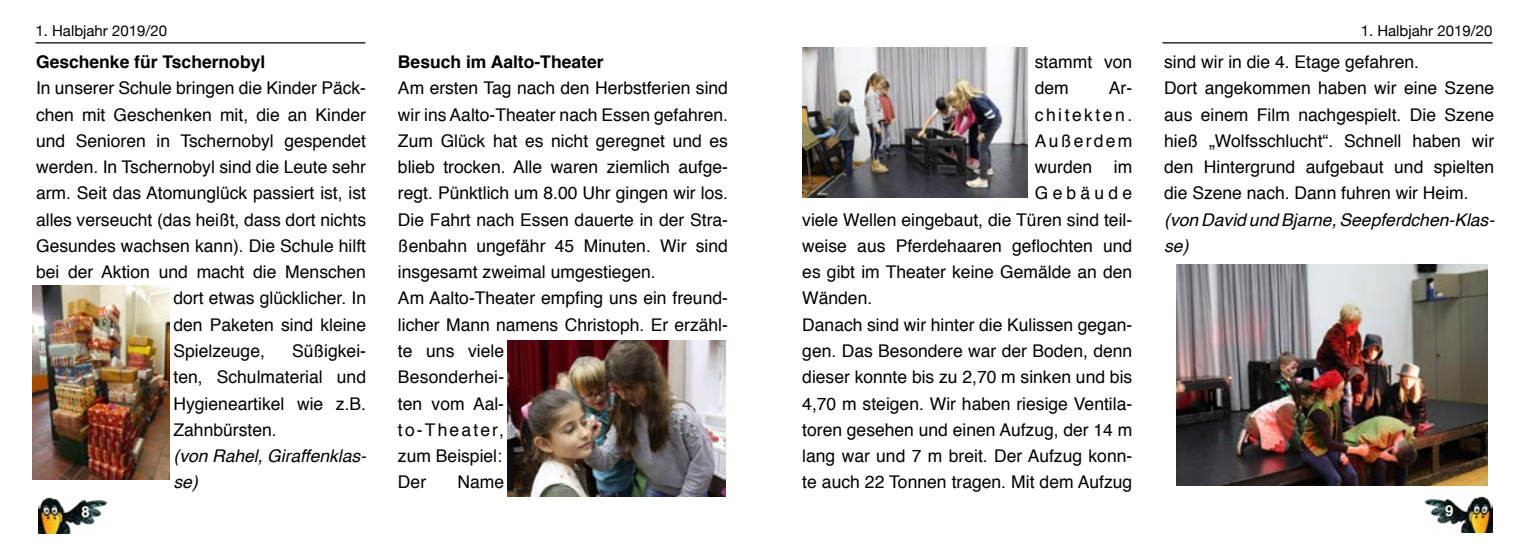
<style>
.page{position:relative;width:1531px;height:546px;background:#fff}
.page>*{position:absolute;margin:0;border:0;box-sizing:border-box;transform-origin:0 0}
.t1{font:17.5px/26.2px "Helvetica";color:#000}
.t2{font:italic 17.5px/26.2px "Helvetica";color:#000}
.t3{font:700 17.5px "Helvetica";color:#000}
.t4{font:17.5px "Helvetica";letter-spacing:.145em;color:#000}
.t5{font:17.5px "Helvetica";letter-spacing:.13em;color:#000}
.t6{font:17.5px "Helvetica";letter-spacing:.24em;color:#000}
.t7{font:15px "Helvetica Neue";color:#000}
.t8{font:700 15px "Helvetica";color:#fff}
</style>
<div class="page">
<hr style="left:35px;top:42px;width:330px;height:1px;background:#000">
<img style="left:39px;top:497px;width:69px;height:36px">
<hr style="left:1162px;top:42px;width:330px;height:1px;background:#000">
<img style="left:1424px;top:496px;width:68px;height:36px">
<img style="left:33px;top:285px;width:137px;height:195px">
<img style="left:1176px;top:264px;width:311px;height:221px">
<img style="left:508px;top:340px;width:218px;height:156px">
<img style="left:803px;top:48px;width:225px;height:150px">
<p class="t7" style="left:35px;top:19px;width:133px">1. Halbjahr 2019/20</p>
<p class="t3" style="left:36px;top:48px;width:231px">Geschenke für Tschernobyl</p>
<p class="t1" style="left:36px;top:76px;width:331px">In unserer Schule bringen die Kinder Päck-</p>
<p class="t1" style="left:36px;top:102px;width:331px">chen mit Geschenken mit, die an Kinder</p>
<p class="t1" style="left:36px;top:128px;width:331px">und Senioren in Tschernobyl gespendet</p>
<p class="t1" style="left:36px;top:154px;width:331px">werden. In Tschernobyl sind die Leute sehr</p>
<p class="t1" style="left:36px;top:181px;width:331px">arm. Seit das Atomunglück passiert ist, ist</p>
<p class="t1" style="left:36px;top:207px;width:331px">alles verseucht (das heißt, dass dort nichts</p>
<p class="t1" style="left:36px;top:233px;width:331px">Gesundes wachsen kann). Die Schule hilft</p>
<p class="t1" style="left:36px;top:259px;width:331px">bei der Aktion und macht die Menschen</p>
<p class="t1" style="left:174px;top:286px;width:194px">dort etwas glücklicher. In</p>
<p class="t1" style="left:174px;top:312px;width:194px">den Paketen sind kleine</p>
<p class="t1" style="left:174px;top:338px;width:93px">Spielzeuge,</p>
<p class="t1" style="left:174px;top:338px;width:194px;text-align:justify;text-indent:119px">Süßigkei&shy;ten, Schulmaterial und Hygieneartikel wie z.B.<br>Zahnbürsten.</p>
<p class="t2" style="left:174px;top:443px;width:194px">(von Rahel, Giraffenklas&shy;se)</p>
<p class="t8" style="left:81px;top:499px;width:10px">8</p>
<p class="t3" style="left:398px;top:48px;width:207px">Besuch im Aalto-Theater</p>
<p class="t1" style="left:398px;top:76px;width:332px">Am ersten Tag nach den Herbstferien sind wir ins Aalto-Theater nach Essen gefahren.<br>Zum Glück hat es nicht geregnet und es blieb trocken. Alle waren ziemlich aufge&shy;regt. Pünktlich um 8.00 Uhr gingen wir los.<br>Die Fahrt nach Essen dauerte in der Stra&shy;ßenbahn ungefähr 45 Minuten. Wir sind insgesamt zweimal umgestiegen.<br>Am Aalto-Theater empfing uns ein freund&shy;licher Mann namens Christoph. Er erzähl&shy;te uns viele<br>Besonderhei-<br>ten vom Aal-<br>to-Theater,<br>zum Beispiel:<br>Der</p>
<p class="t1" style="left:457px;top:469px;width:48px">Name</p>
<p class="t1" style="left:1035px;top:49px;width:99px">stammt von dem</p>
<p class="t1" style="left:1109px;top:76px;width:25px">Ar-</p>
<p class="t4" style="left:1035px;top:101px;width:99px">chitekten.</p>
<p class="t5" style="left:1035px;top:127px;width:99px">Außerdem</p>
<p class="t1" style="left:1035px;top:154px;width:99px">wurden im</p>
<p class="t6" style="left:1035px;top:180px;width:99px">Gebäude</p>
<p class="t1" style="left:802px;top:207px;width:331px">viele Wellen eingebaut, die Türen sind teil-</p>
<p class="t1" style="left:802px;top:233px;width:331px">weise aus Pferdehaaren geflochten und</p>
<p class="t1" style="left:802px;top:259px;width:331px">es gibt im Theater keine Gemälde an den</p>
<p class="t1" style="left:802px;top:286px;width:72px">Wänden.</p>
<p class="t1" style="left:802px;top:312px;width:331px">Danach sind wir hinter die Kulissen gegan-</p>
<p class="t1" style="left:802px;top:338px;width:331px">gen. Das Besondere war der Boden, denn</p>
<p class="t1" style="left:802px;top:364px;width:331px">dieser konnte bis zu 2,70 m sinken und bis</p>
<p class="t1" style="left:802px;top:391px;width:331px">4,70 m steigen. Wir haben riesige Ventila-</p>
<p class="t1" style="left:802px;top:417px;width:331px">toren gesehen und einen Aufzug, der 14 m</p>
<p class="t1" style="left:802px;top:443px;width:331px">lang war und 7 m breit. Der Aufzug konn-</p>
<p class="t1" style="left:802px;top:469px;width:331px">te auch 22 Tonnen tragen. Mit dem Aufzug</p>
<p class="t7" style="left:1360px;top:19px;width:133px">1. Halbjahr 2019/20</p>
<p class="t1" style="left:1164px;top:49px;width:331px">sind wir in die 4. Etage gefahren.<br>Dort angekommen haben wir eine Szene aus einem Film nachgespielt. Die Szene hieß „Wolfsschlucht“. Schnell haben wir den Hintergrund aufgebaut und spielten die Szene nach. Dann fuhren wir Heim.</p>
<p class="t2" style="left:1164px;top:207px;width:332px">(von David und Bjarne, Seepferdchen-Klas&shy;se)</p>
<p class="t8" style="left:1445px;top:498px;width:10px">9</p>
</div>
